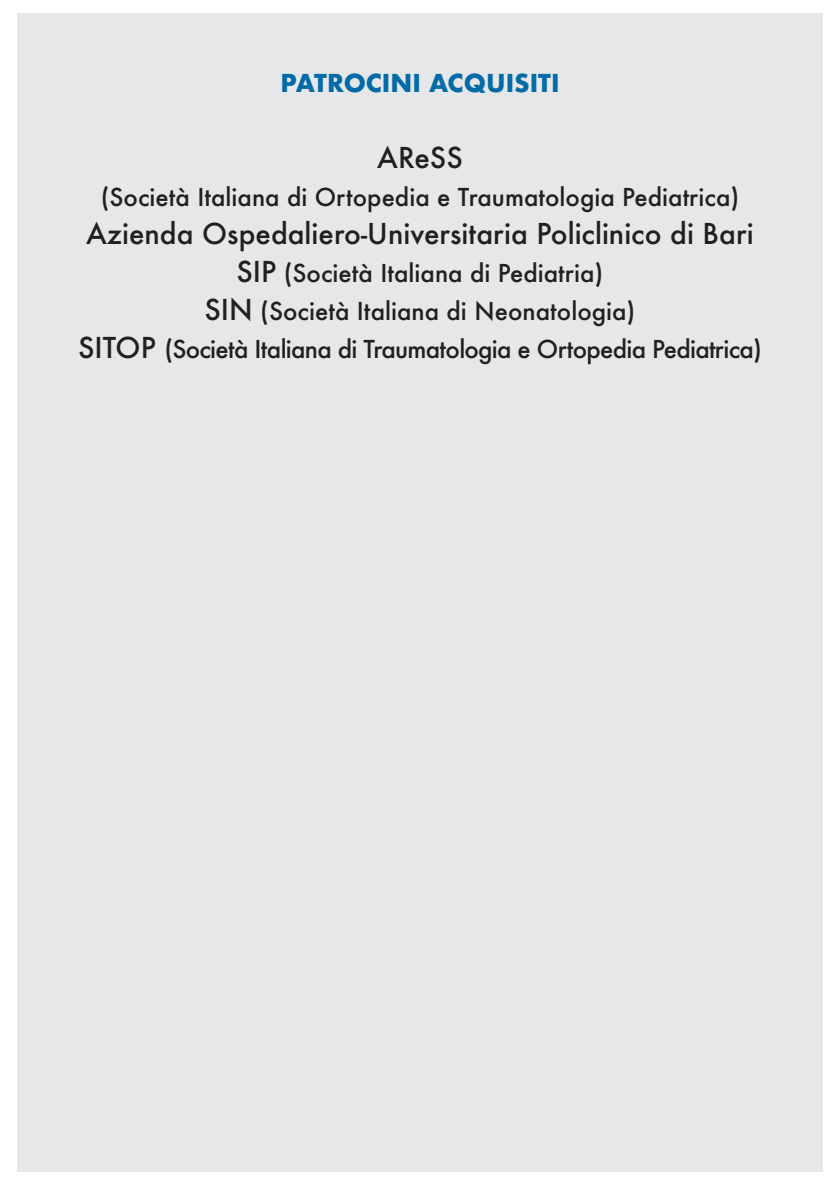
<style>
.page{position:relative;width:840px;height:1191px;background:#fff}
.page>*{position:absolute;margin:0;border:0;box-sizing:border-box;transform-origin:0 0}
.t1{font:500 28px "Futura";color:#231f20}
.t2{font:500 24px "Futura";color:#231f20}
.t3{font:500 24px "Futura";letter-spacing:-.03em;color:#231f20}
.t4{font:700 24px "Futura";color:#006ba7}
.s1{font-size:28px}
</style>
<div class="page">
<div style="left:17px;top:13px;width:805px;height:1159px;background:#e6e7e9"></div>
<p class="t4" style="left:280px;top:66px;width:280px">PATROCINI ACQUISITI</p>
<p class="t1" style="left:377px;top:138px;width:87px">AReSS</p>
<p class="t2" style="left:101px;top:181px;width:639px">(Società Italiana di Ortopedia e Traumatologia Pediatrica)</p>
<p class="t1" style="left:86px;top:214px;width:669px">Azienda Ospedaliero-Universitaria Policlinico di Bari</p>
<p class="t2" style="left:236px;top:257px;width:368px"><span class="s1">SIP</span> (Società Italiana di Pediatria)</p>
<p class="t2" style="left:204px;top:295px;width:432px"><span class="s1">SIN</span> (Società Italiana di Neonatologia)</p>
<p class="t3" style="left:78px;top:333px;width:685px"><span class="s1">SITOP</span> (Società Italiana di Traumatologia e Ortopedia Pediatrica)</p>
</div>
